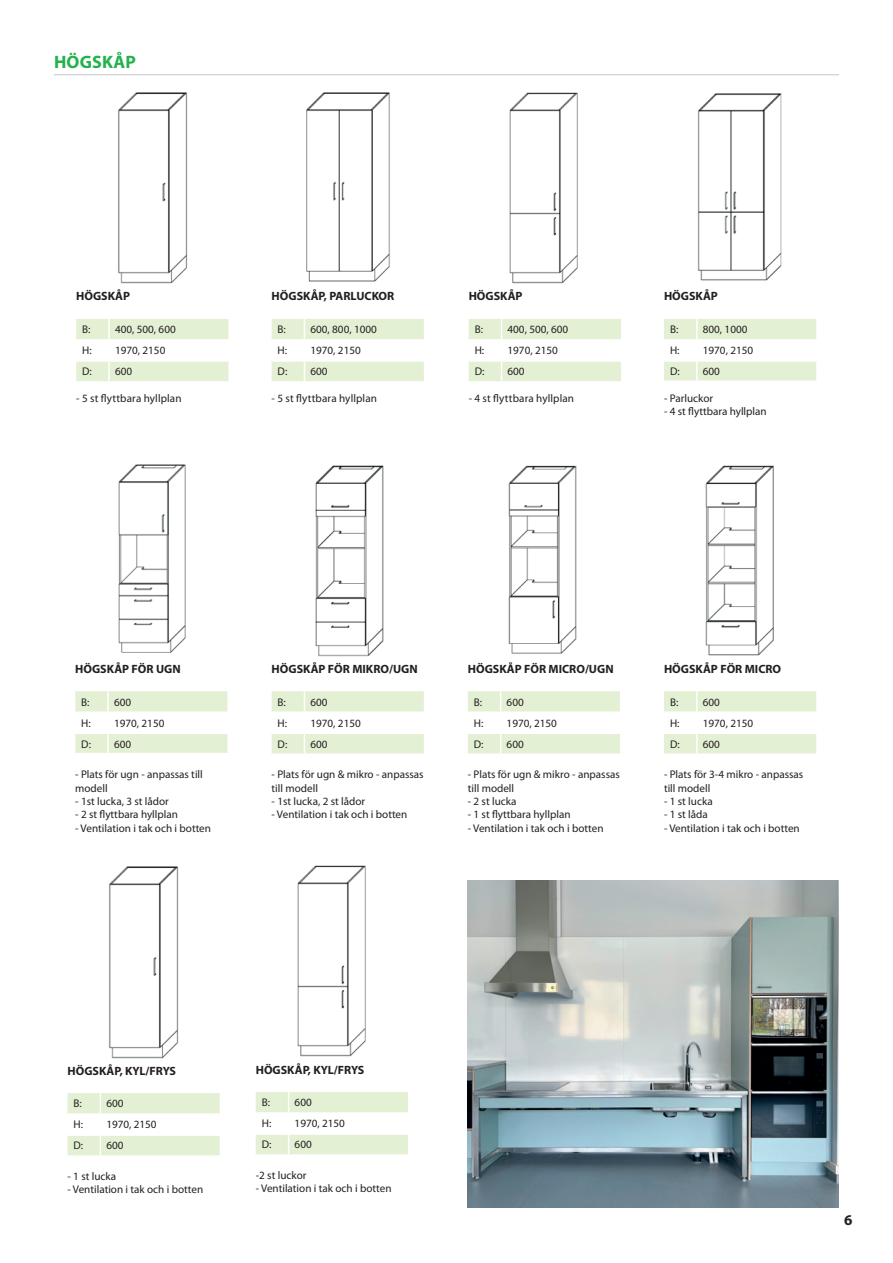
<style>
.page{position:relative;width:893px;height:1263px;background:#fff}
.page>*{position:absolute;margin:0;border:0;box-sizing:border-box;transform-origin:0 0}
.t1{font:700 18px "Myriad Pro";letter-spacing:.01em;color:#23b24b}
.t2{font:700 15px "Myriad Pro";color:#231f20}
.t3{font:700 12px "Myriad Pro";color:#231f20}
.t4{font:11.1px/13.4px "Myriad Pro";color:#231f20}
</style>
<div class="page">
<hr style="left:54px;top:74px;width:785px;height:1px;background:#c5c6c8">
<img style="left:118px;top:92px;width:70px;height:192px">
<svg style="left:76px;top:319px;width:152px;height:62px"></svg>
<img style="left:306px;top:92px;width:84px;height:190px">
<svg style="left:272px;top:319px;width:152px;height:62px"></svg>
<img style="left:118px;top:464px;width:68px;height:189px">
<svg style="left:75px;top:691px;width:152px;height:62px"></svg>
<img style="left:315px;top:465px;width:69px;height:191px">
<svg style="left:272px;top:691px;width:152px;height:62px"></svg>
<img style="left:508px;top:465px;width:69px;height:189px">
<svg style="left:468px;top:691px;width:152px;height:62px"></svg>
<img style="left:705px;top:465px;width:69px;height:191px">
<svg style="left:664px;top:691px;width:152px;height:62px"></svg>
<img style="left:509px;top:92px;width:69px;height:192px">
<svg style="left:469px;top:319px;width:152px;height:62px"></svg>
<img style="left:697px;top:93px;width:85px;height:188px">
<svg style="left:664px;top:319px;width:152px;height:61px"></svg>
<img style="left:109px;top:866px;width:70px;height:192px">
<svg style="left:68px;top:1093px;width:152px;height:62px"></svg>
<img style="left:297px;top:865px;width:69px;height:192px">
<svg style="left:256px;top:1092px;width:152px;height:62px"></svg>
<img style="left:468px;top:880px;width:371px;height:328px">
<h1 class="t1" style="left:54px;top:50px;width:83px">HÖGSKÅP</h1>
<p class="t3" style="left:76px;top:289px;width:55px">HÖGSKÅP</p>
<p class="t4" style="left:82px;top:323px;width:10px">B:</p>
<p class="t4" style="left:115px;top:323px;width:62px">400, 500, 600</p>
<p class="t4" style="left:82px;top:344px;width:11px">H:</p>
<p class="t4" style="left:115px;top:344px;width:52px">1970, 2150</p>
<p class="t4" style="left:82px;top:365px;width:11px">D:</p>
<p class="t4" style="left:115px;top:365px;width:19px">600</p>
<p class="t4" style="left:76px;top:391px;width:107px">- 5 st flyttbara hyllplan</p>
<p class="t3" style="left:272px;top:289px;width:124px">HÖGSKÅP, PARLUCKOR</p>
<p class="t4" style="left:278px;top:323px;width:10px">B:</p>
<p class="t4" style="left:310px;top:323px;width:68px">600, 800, 1000</p>
<p class="t4" style="left:278px;top:344px;width:11px">H:</p>
<p class="t4" style="left:310px;top:344px;width:52px">1970, 2150</p>
<p class="t4" style="left:278px;top:365px;width:11px">D:</p>
<p class="t4" style="left:310px;top:365px;width:19px">600</p>
<p class="t4" style="left:272px;top:391px;width:107px">- 5 st flyttbara hyllplan</p>
<p class="t3" style="left:469px;top:289px;width:55px">HÖGSKÅP</p>
<p class="t4" style="left:475px;top:323px;width:10px">B:</p>
<p class="t4" style="left:508px;top:323px;width:62px">400, 500, 600</p>
<p class="t4" style="left:475px;top:344px;width:11px">H:</p>
<p class="t4" style="left:508px;top:344px;width:52px">1970, 2150</p>
<p class="t4" style="left:475px;top:365px;width:11px">D:</p>
<p class="t4" style="left:508px;top:365px;width:19px">600</p>
<p class="t4" style="left:469px;top:391px;width:107px">- 4 st flyttbara hyllplan</p>
<p class="t3" style="left:664px;top:289px;width:55px">HÖGSKÅP</p>
<p class="t4" style="left:670px;top:323px;width:10px">B:</p>
<p class="t4" style="left:703px;top:323px;width:46px">800, 1000</p>
<p class="t4" style="left:670px;top:344px;width:11px">H:</p>
<p class="t4" style="left:703px;top:344px;width:52px">1970, 2150</p>
<p class="t4" style="left:670px;top:365px;width:11px">D:</p>
<p class="t4" style="left:703px;top:365px;width:19px">600</p>
<p class="t4" style="left:664px;top:391px;width:51px">- Parluckor</p>
<p class="t4" style="left:664px;top:404px;width:104px">- 4 st flyttbara hyllplan</p>
<p class="t3" style="left:75px;top:661px;width:107px">HÖGSKÅP FÖR UGN</p>
<p class="t4" style="left:81px;top:695px;width:10px">B:</p>
<p class="t4" style="left:114px;top:695px;width:19px">600</p>
<p class="t4" style="left:81px;top:716px;width:11px">H:</p>
<p class="t4" style="left:114px;top:716px;width:52px">1970, 2150</p>
<p class="t4" style="left:81px;top:737px;width:11px">D:</p>
<p class="t4" style="left:114px;top:737px;width:19px">600</p>
<p class="t4" style="left:75px;top:768px;width:129px">- Plats för ugn - anpassas till modell</p>
<p class="t4" style="left:75px;top:794px;width:95px">- 1st lucka, 3 st lådor</p>
<p class="t4" style="left:75px;top:808px;width:104px">- 2 st flyttbara hyllplan</p>
<p class="t4" style="left:75px;top:821px;width:137px">- Ventilation i tak och i botten</p>
<p class="t3" style="left:272px;top:661px;width:148px">HÖGSKÅP FÖR MIKRO/UGN</p>
<p class="t4" style="left:278px;top:695px;width:10px">B:</p>
<p class="t4" style="left:310px;top:695px;width:19px">600</p>
<p class="t4" style="left:278px;top:716px;width:11px">H:</p>
<p class="t4" style="left:310px;top:716px;width:52px">1970, 2150</p>
<p class="t4" style="left:278px;top:737px;width:11px">D:</p>
<p class="t4" style="left:310px;top:737px;width:19px">600</p>
<p class="t4" style="left:272px;top:768px;width:154px">- Plats för ugn &amp; mikro - anpassas till modell</p>
<p class="t4" style="left:272px;top:794px;width:95px">- 1st lucka, 2 st lådor</p>
<p class="t4" style="left:272px;top:808px;width:137px">- Ventilation i tak och i botten</p>
<p class="t3" style="left:468px;top:661px;width:147px">HÖGSKÅP FÖR MICRO/UGN</p>
<p class="t4" style="left:474px;top:695px;width:10px">B:</p>
<p class="t4" style="left:507px;top:695px;width:19px">600</p>
<p class="t4" style="left:474px;top:716px;width:11px">H:</p>
<p class="t4" style="left:507px;top:716px;width:52px">1970, 2150</p>
<p class="t4" style="left:474px;top:737px;width:11px">D:</p>
<p class="t4" style="left:507px;top:737px;width:19px">600</p>
<p class="t4" style="left:468px;top:768px;width:154px">- Plats för ugn &amp; mikro - anpassas till modell</p>
<p class="t4" style="left:468px;top:794px;width:50px">- 2 st lucka</p>
<p class="t4" style="left:468px;top:808px;width:104px">- 1 st flyttbara hyllplan</p>
<p class="t4" style="left:468px;top:821px;width:137px">- Ventilation i tak och i botten</p>
<p class="t3" style="left:664px;top:661px;width:119px">HÖGSKÅP FÖR MICRO</p>
<p class="t4" style="left:670px;top:695px;width:10px">B:</p>
<p class="t4" style="left:703px;top:695px;width:19px">600</p>
<p class="t4" style="left:670px;top:716px;width:11px">H:</p>
<p class="t4" style="left:703px;top:716px;width:52px">1970, 2150</p>
<p class="t4" style="left:670px;top:737px;width:11px">D:</p>
<p class="t4" style="left:703px;top:737px;width:19px">600</p>
<p class="t4" style="left:664px;top:768px;width:141px">- Plats för 3-4 mikro - anpassas till modell</p>
<p class="t4" style="left:664px;top:794px;width:50px">- 1 st lucka</p>
<p class="t4" style="left:664px;top:808px;width:45px">- 1 st låda</p>
<p class="t4" style="left:664px;top:821px;width:137px">- Ventilation i tak och i botten</p>
<p class="t3" style="left:68px;top:1063px;width:110px">HÖGSKÅP, KYL/FRYS</p>
<p class="t4" style="left:74px;top:1097px;width:10px">B:</p>
<p class="t4" style="left:106px;top:1097px;width:19px">600</p>
<p class="t4" style="left:74px;top:1118px;width:11px">H:</p>
<p class="t4" style="left:106px;top:1118px;width:52px">1970, 2150</p>
<p class="t4" style="left:74px;top:1139px;width:11px">D:</p>
<p class="t4" style="left:106px;top:1139px;width:19px">600</p>
<p class="t4" style="left:68px;top:1169px;width:50px">- 1 st lucka</p>
<p class="t4" style="left:68px;top:1183px;width:137px">- Ventilation i tak och i botten</p>
<p class="t3" style="left:256px;top:1062px;width:110px">HÖGSKÅP, KYL/FRYS</p>
<p class="t4" style="left:262px;top:1096px;width:10px">B:</p>
<p class="t4" style="left:295px;top:1096px;width:19px">600</p>
<p class="t4" style="left:262px;top:1117px;width:11px">H:</p>
<p class="t4" style="left:295px;top:1117px;width:52px">1970, 2150</p>
<p class="t4" style="left:262px;top:1138px;width:11px">D:</p>
<p class="t4" style="left:295px;top:1138px;width:19px">600</p>
<p class="t4" style="left:256px;top:1168px;width:52px">-2 st luckor</p>
<p class="t4" style="left:256px;top:1182px;width:137px">- Ventilation i tak och i botten</p>
<h2 class="t2" style="left:844px;top:1210px;width:10px">6</h2>
</div>
